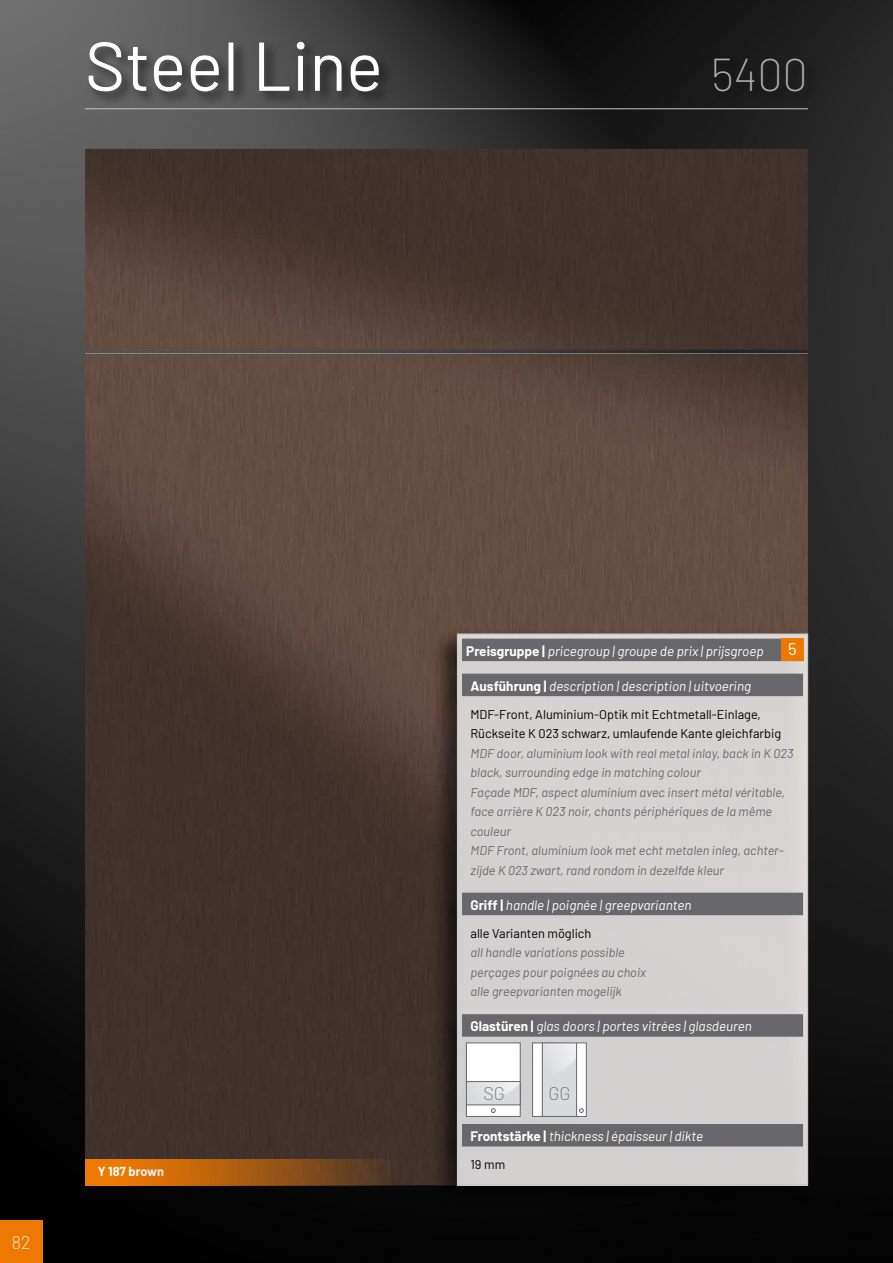
<style>
.page{position:relative;width:893px;height:1263px;background:#fff}
.page>*{position:absolute;margin:0;border:0;box-sizing:border-box;transform-origin:0 0}
.t1{font:69px "Barlow";color:#fff}
.t2{font:200 45px "Barlow";color:#aeafb2}
.t3{font:200 18px "Barlow";color:#68676c}
.t4{font:200 18px "Barlow";color:#fff}
.t5{font:16.8px "Barlow";color:#fff}
.t6{font:italic 13.5px "Barlow";color:#fff}
.t7{font:italic 12.75px/19.5px "Barlow";color:#68676c}
.t8{font:12.75px/19.5px "Barlow";color:#000}
.t9{font:700 12.75px "Barlow";color:#fff}
.s1{font-weight:700;font-style:normal}
</style>
<div class="page">
<img style="left:0;top:0;width:893px;height:1263px">
<img style="left:85px;top:149px;width:723px;height:1010px">
<div style="left:430px;top:627px;width:380px;height:580px;background:#000;opacity:.63"></div>
<div style="left:457px;top:634px;width:351px;height:551px;background:#d4d2d1"></div>
<div style="left:462px;top:639px;width:341px;height:22px;background:#68676c"></div>
<div style="left:462px;top:674px;width:341px;height:22px;background:#68676c"></div>
<div style="left:462px;top:893px;width:341px;height:22px;background:#68676c"></div>
<div style="left:462px;top:1014px;width:341px;height:23px;background:#68676c"></div>
<div style="left:462px;top:1124px;width:341px;height:22px;background:#68676c"></div>
<div style="left:466px;top:1043px;width:54px;height:73px;background:#fff"></div>
<svg style="left:466px;top:1081px;width:54px;height:32px"></svg>
<div style="left:532px;top:1043px;width:54px;height:73px;background:#fff;border:1px solid #68676c"></div>
<div style="left:542px;top:1043px;width:35px;height:73px;background:#d8dbdc"></div>
<svg style="left:551px;top:1045px;width:24px;height:24px"></svg>
<div style="left:542px;top:1043px;width:35px;height:73px;border:1px solid #68676c"></div>
<svg style="left:579px;top:1108px;width:5px;height:5px"></svg>
<div style="left:86px;top:40px;width:733px;height:66px;background:#000;opacity:.59"></div>
<hr style="left:85px;top:108px;width:723px;height:1px;background:#c3c5c8">
<svg style="left:85px;top:1159px;width:373px;height:26px;background:#955416"></svg>
<div style="left:781px;top:638px;width:23px;height:23px;background:#ee7900"></div>
<div style="left:0;top:1220px;width:43px;height:43px;background:#ee7900"></div>
<h1 class="t1" style="left:85px;top:16px;width:299px">Steel Line</h1>
<h2 class="t2" style="left:711px;top:42px;width:98px">5400</h2>
<h3 class="t4" style="left:12px;top:1230px;width:20px">82</h3>
<p class="t9" style="left:98px;top:1162px;width:68px">Y 187 brown</p>
<h3 class="t5" style="left:788px;top:637px;width:10px">5</h3>
<p class="t6" style="left:466px;top:641px;width:299px"><span class="s1">Preisgruppe |</span> pricegroup | groupe de prix | prijsgroep</p>
<p class="t6" style="left:470px;top:676px;width:282px"><span class="s1">Ausführung |</span> description | description | uitvoering</p>
<p class="t8" style="left:470px;top:703px;width:312px">MDF-Front, Aluminium-Optik mit Echtmetall-Einlage,<br>Rückseite K 023 schwarz, umlaufende Kante gleichfarbig</p>
<p class="t7" style="left:470px;top:742px;width:324px">MDF door, aluminium look with real metal inlay, back in K 023 black, surrounding edge in matching colour<br>Façade MDF, aspect aluminium avec insert métal véritable, face arrière K 023 noir, chants périphériques de la même couleur<br>MDF Front, aluminium look met echt metalen inleg, achter&shy;zijde K 023 zwart, rand rondom in dezelfde kleur</p>
<p class="t6" style="left:470px;top:895px;width:222px"><span class="s1">Griff |</span> handle | poignée | greepvarianten</p>
<p class="t8" style="left:470px;top:922px;width:122px">alle Varianten möglich</p>
<p class="t7" style="left:470px;top:942px;width:177px">all handle variations possible perçages pour poignées au choix alle greepvarianten mogelijk</p>
<p class="t6" style="left:470px;top:1016px;width:283px"><span class="s1">Glastüren |</span> glas doors | portes vitrées | glasdeuren</p>
<h3 class="t3" style="left:483px;top:1081px;width:23px">SG</h3>
<h3 class="t3" style="left:548px;top:1081px;width:24px">GG</h3>
<p class="t6" style="left:470px;top:1126px;width:234px"><span class="s1">Frontstärke |</span> thickness | épaisseur | dikte</p>
<p class="t8" style="left:470px;top:1154px;width:36px">19 mm</p>
</div>
